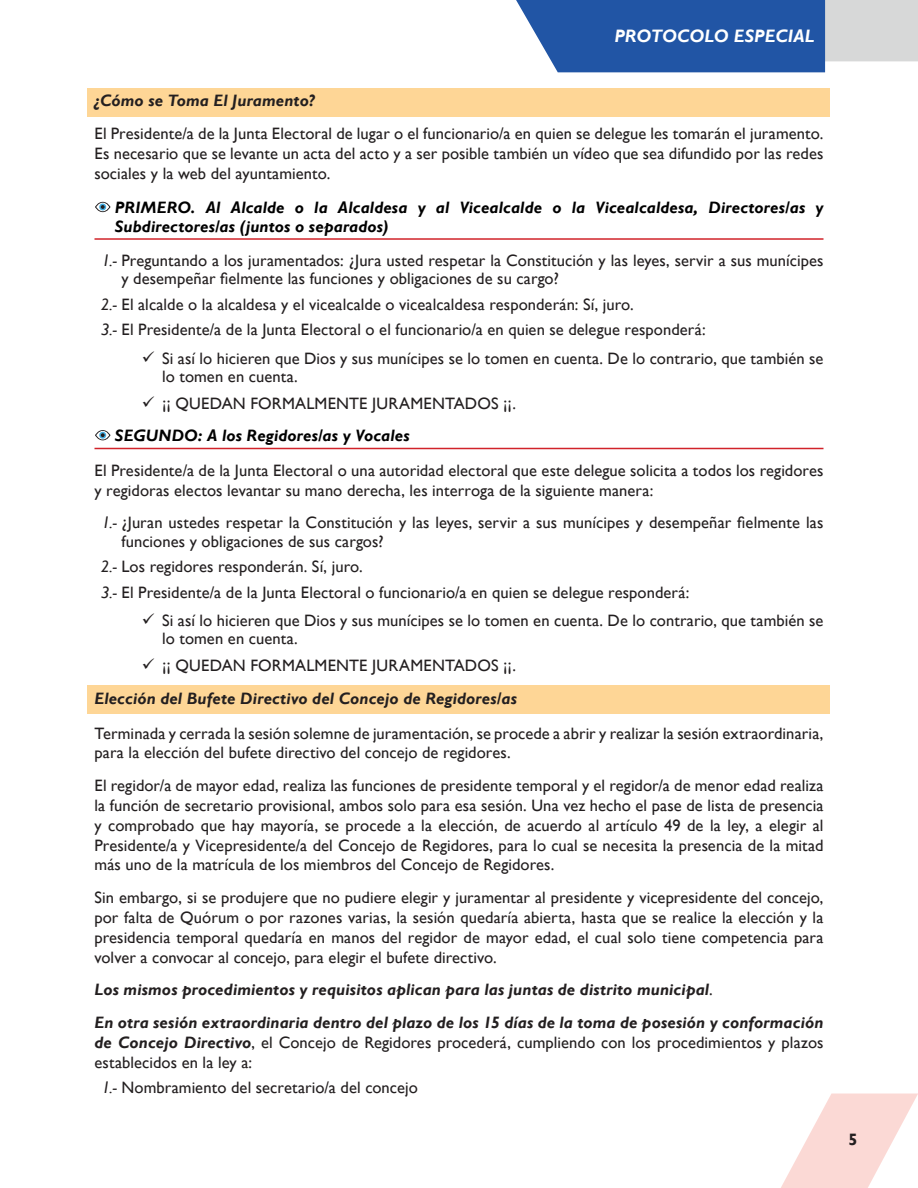
<style>
.page{position:relative;width:918px;height:1188px;background:#fff}
.page>*{position:absolute;margin:0;border:0;box-sizing:border-box;transform-origin:0 0}
.t1{font:italic 700 18px "Gill Sans";letter-spacing:.005em;color:#fff}
.t2{font:16.5px/19.8px "Gill Sans";letter-spacing:.005em;color:#231f20}
.t3{font:italic 700 16.5px/19.8px "Gill Sans";letter-spacing:.005em;color:#231f20;text-align:justify}
.t4{font:italic 700 16.5px/18.8px "Gill Sans";letter-spacing:.01em;color:#000}
.t5{font:700 16.5px "Gill Sans";color:#231f20}
.s1{font-style:italic}
.s2{font-weight:400;font-style:normal}
</style>
<div class="page">
<svg style="left:781px;top:1093px;width:137px;height:95px"></svg>
<svg style="left:516px;top:0;width:402px;height:72px;background:#587db6"></svg>
<div style="left:88px;top:88px;width:742px;height:28px;background:#fed696"></div>
<hr style="left:94px;top:238px;width:730px;height:2px;background:#d1232a">
<hr style="left:94px;top:448px;width:730px;height:1px;background:#d1232a">
<div style="left:88px;top:686px;width:742px;height:28px;background:#fed696"></div>
<p class="t1" style="left:614px;top:25px;width:202px">PROTOCOLO ESPECIAL</p>
<p class="t3" style="left:94px;top:91px;width:221px">¿Cómo se Toma El Juramento?</p>
<p class="t2" style="left:94px;top:124px;width:731px;text-align:justify">El Presidente/a de la Junta Electoral de lugar o el funcionario/a en quien se delegue les tomarán el juramento.<br>Es necesario que se levante un acta del acto y a ser posible también un vídeo que sea difundido por las redes sociales y la web del ayuntamiento.</p>
<p class="t4" style="left:115px;top:198px;width:710px">PRIMERO. Al Alcalde o la Alcaldesa y al Vicealcalde o la Vicealcaldesa, Directores/as y<br>Subdirectores/as (juntos o separados)</p>
<p class="t2" style="left:122px;top:251px;width:703px;line-height:18.8px;text-indent:-20px"><span class="s1">1.-</span> Preguntando a los juramentados: ¿Jura usted respetar la Constitución y las leyes, servir a sus munícipes y desempeñar fielmente las funciones y obligaciones de su cargo?</p>
<p class="t2" style="left:101px;top:295px;width:535px"><span class="s1">2.-</span> El alcalde o la alcaldesa y el vicealcalde o vicealcaldesa responderán: Sí, juro.</p>
<p class="t2" style="left:101px;top:320px;width:606px"><span class="s1">3.-</span> El Presidente/a de la Junta Electoral o el funcionario/a en quien se delegue responderá:</p>
<p class="t2" style="left:162px;top:350px;width:663px;line-height:18px">Si así lo hicieren que Dios y sus munícipes se lo tomen en cuenta. De lo contrario, que también se lo tomen en cuenta.</p>
<p class="t2" style="left:162px;top:394px;width:355px">¡¡ QUEDAN FORMALMENTE JURAMENTADOS ¡¡.</p>
<p class="t4" style="left:115px;top:427px;width:296px">SEGUNDO: A los Regidores/as y Vocales</p>
<p class="t2" style="left:94px;top:461px;width:730px">El Presidente/a de la Junta Electoral o una autoridad electoral que este delegue solicita a todos los regidores y regidoras electos levantar su mano derecha, les interroga de la siguiente manera:</p>
<p class="t2" style="left:122px;top:513px;width:704px;line-height:18.8px;text-indent:-20px"><span class="s1">1.-</span> ¿Juran ustedes respetar la Constitución y las leyes, servir a sus munícipes y desempeñar fielmente las funciones y obligaciones de sus cargos?</p>
<p class="t2" style="left:101px;top:557px;width:263px"><span class="s1">2.-</span> Los regidores responderán. Sí, juro.</p>
<p class="t2" style="left:101px;top:582px;width:590px"><span class="s1">3.-</span> El Presidente/a de la Junta Electoral o funcionario/a en quien se delegue responderá:</p>
<p class="t2" style="left:162px;top:612px;width:663px;line-height:18px">Si así lo hicieren que Dios y sus munícipes se lo tomen en cuenta. De lo contrario, que también se lo tomen en cuenta.</p>
<p class="t2" style="left:162px;top:656px;width:355px">¡¡ QUEDAN FORMALMENTE JURAMENTADOS ¡¡.</p>
<p class="t3" style="left:94px;top:689px;width:424px">Elección del Bufete Directivo del Concejo de Regidores/as</p>
<p class="t2" style="left:94px;top:724px;width:731px">Terminada y cerrada la sesión solemne de juramentación, se procede a abrir y realizar la sesión extraordinaria, para la elección del bufete directivo del concejo de regidores.</p>
<p class="t2" style="left:94px;top:776px;width:731px;text-align:justify">El regidor/a de mayor edad, realiza las funciones de presidente temporal y el regidor/a de menor edad realiza la función de secretario provisional, ambos solo para esa sesión. Una vez hecho el pase de lista de presencia y comprobado que hay mayoría, se procede a la elección, de acuerdo al artículo 49 de la ley, a elegir al Presidente/a y Vicepresidente/a del Concejo de Regidores, para lo cual se necesita la presencia de la mitad más uno de la matrícula de los miembros del Concejo de Regidores.</p>
<p class="t2" style="left:94px;top:888px;width:731px;text-align:justify">Sin embargo, si se produjere que no pudiere elegir y juramentar al presidente y vicepresidente del concejo, por falta de Quórum o por razones varias, la sesión quedaría abierta, hasta que se realice la elección y la presidencia temporal quedaría en manos del regidor de mayor edad, el cual solo tiene competencia para volver a convocar al concejo, para elegir el bufete directivo.</p>
<p class="t3" style="left:94px;top:980px;width:620px">Los mismos procedimientos y requisitos aplican para las juntas de distrito municipal<span class="s2">.</span></p>
<p class="t3" style="left:94px;top:1013px;width:731px">En otra sesión extraordinaria dentro del plazo de los 15 días de la toma de posesión y conformación de Concejo Directivo<span class="s2">, el Concejo de Regidores procederá, cumpliendo con los procedimientos y plazos establecidos en la ley a:</span></p>
<p class="t2" style="left:102px;top:1078px;width:318px"><span class="s1">1.-</span> Nombramiento del secretario/a del concejo</p>
<p class="t5" style="left:849px;top:1130px;width:11px">5</p>
</div>
